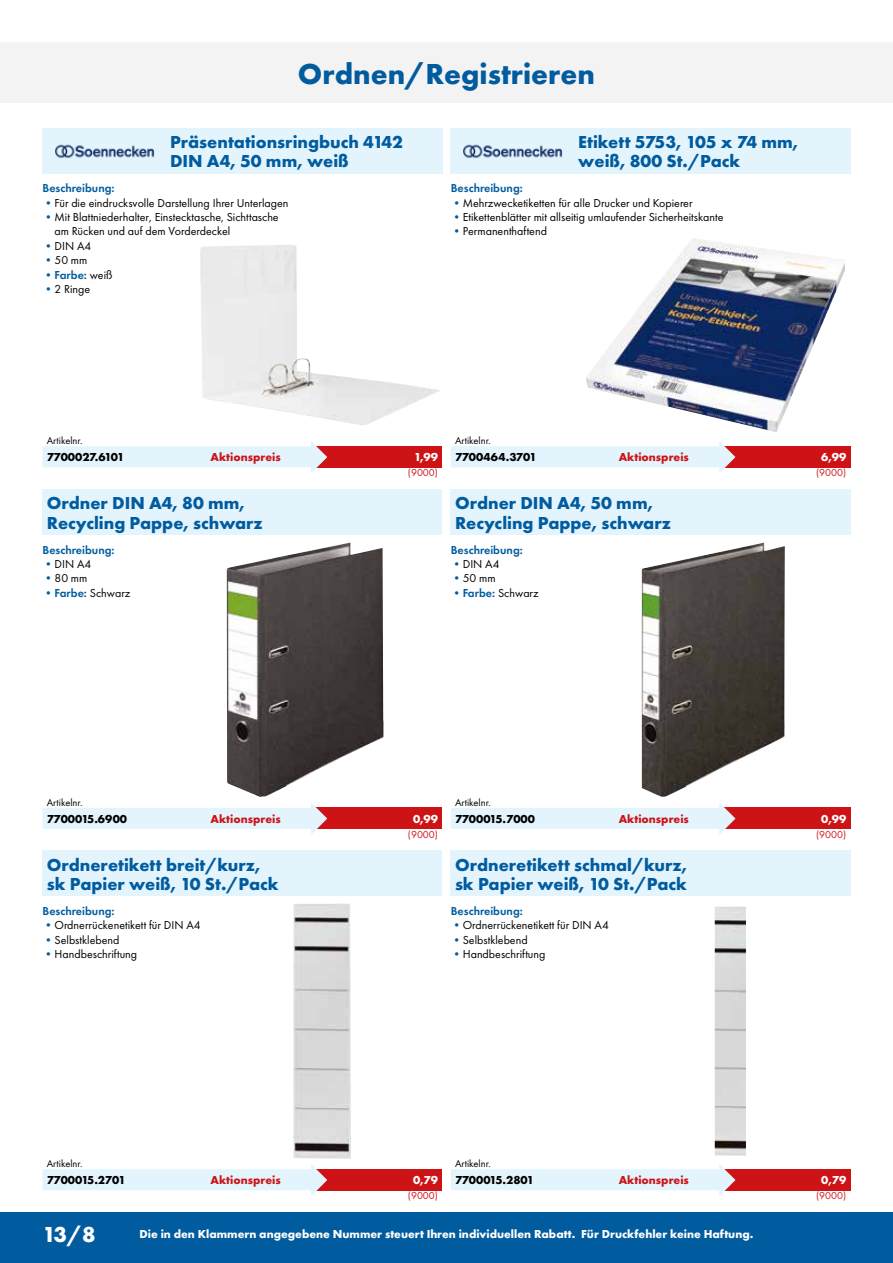
<style>
.page{position:relative;width:893px;height:1263px;background:#fff}
.page>*{position:absolute;margin:0;border:0;box-sizing:border-box;transform-origin:0 0}
.t1{font:700 30px "Futura PT";color:#005c9f}
.t2{font:700 22.5px "Futura PT";color:#fff}
.t3{font:700 18px/19.5px "Futura PT";color:#005c9f}
.t4{font:12px/14.4px "Futura PT";color:#000}
.t5{font:700 12px "Futura PT";color:#fff}
.t6{font:600 12px "Futura PT";color:#005c9f}
.t7{font:700 12px "Futura PT";color:#cd1316}
.t8{font:700 12px "Futura PT";color:#000}
.t9{font:700 12px "Futura PT";letter-spacing:-.025em;color:#000}
.t10{font:10.5px "Futura PT";color:#000}
.t11{font:10.5px "Futura PT";color:#cd1316}
.s1{color:#005c9f}
.s2{font-weight:400}
.s3{font-weight:400;color:#000}
.s4{font-weight:600;color:#005c9f}
</style>
<div class="page">
<div style="left:0;top:1212px;width:893px;height:51px;background:#005c9f"></div>
<div style="left:43px;top:489px;width:399px;height:46px;background:#e3f4fd"></div>
<div style="left:313px;top:808px;width:129px;height:21px;background:#cd1316"></div>
<svg style="left:43px;top:803px;width:284px;height:31px"></svg>
<img style="left:227px;top:543px;width:156px;height:254px">
<div style="left:451px;top:489px;width:399px;height:46px;background:#e3f4fd"></div>
<div style="left:721px;top:808px;width:129px;height:21px;background:#cd1316"></div>
<svg style="left:451px;top:803px;width:284px;height:31px"></svg>
<img style="left:642px;top:543px;width:143px;height:254px">
<div style="left:43px;top:850px;width:399px;height:46px;background:#e3f4fd"></div>
<div style="left:313px;top:1169px;width:129px;height:21px;background:#cd1316"></div>
<svg style="left:43px;top:1164px;width:284px;height:32px"></svg>
<img style="left:293px;top:904px;width:58px;height:255px">
<div style="left:451px;top:850px;width:399px;height:46px;background:#e3f4fd"></div>
<div style="left:721px;top:1169px;width:129px;height:21px;background:#cd1316"></div>
<svg style="left:451px;top:1164px;width:284px;height:32px"></svg>
<img style="left:715px;top:906px;width:31px;height:250px">
<img style="left:43px;top:128px;width:123px;height:45px">
<div style="left:166px;top:128px;width:276px;height:45px;background:#e3f4fd"></div>
<div style="left:313px;top:446px;width:129px;height:21px;background:#cd1316"></div>
<svg style="left:43px;top:441px;width:284px;height:32px"></svg>
<img style="left:200px;top:245px;width:240px;height:180px">
<img style="left:451px;top:128px;width:123px;height:45px">
<div style="left:574px;top:128px;width:276px;height:45px;background:#e3f4fd"></div>
<div style="left:721px;top:446px;width:129px;height:21px;background:#cd1316"></div>
<svg style="left:451px;top:441px;width:284px;height:32px"></svg>
<img style="left:586px;top:238px;width:259px;height:194px">
<div style="left:0;top:43px;width:893px;height:60px;background:#f4f3f4"></div>
<h1 class="t1" style="left:298px;top:55px;width:298px">Ordnen/Registrieren</h1>
<h3 class="t3" style="left:170px;top:131px;width:234px">Präsentationsringbuch 4142<br>DIN A4, 50 mm, weiß</h3>
<p class="t6" style="left:43px;top:181px;width:74px">Beschreibung:</p>
<p class="t4" style="left:43px;top:195px;width:247px"><span class="s1">•</span>Für die eindrucksvolle Darstellung Ihrer Unterlagen</p>
<p class="t4" style="left:55px;top:210px;width:226px;text-indent:-12px"><span class="s1">•</span>Mit Blattniederhalter, Einstecktasche, Sichttasche am Rücken und auf dem Vorderdeckel</p>
<p class="t4" style="left:43px;top:238px;width:50px"><span class="s1">•</span>DIN A4</p>
<p class="t4" style="left:43px;top:253px;width:46px"><span class="s1">•</span>50 mm</p>
<p class="t6" style="left:43px;top:267px;width:72px"><span class="s2">•</span>Farbe: <span class="s3">weiß</span></p>
<p class="t4" style="left:43px;top:282px;width:49px"><span class="s1">•</span>2 Ringe</p>
<h3 class="t3" style="left:578px;top:131px;width:222px">Etikett 5753, 105 x 74 mm, weiß, 800 St./Pack</h3>
<p class="t6" style="left:451px;top:181px;width:74px">Beschreibung:</p>
<p class="t4" style="left:451px;top:195px;width:243px"><span class="s1">•</span>Mehrzwecketiketten für alle Drucker und Kopierer</p>
<p class="t4" style="left:451px;top:210px;width:274px"><span class="s1">•</span>Etikettenblätter mit allseitig umlaufender Sicherheitskante</p>
<p class="t4" style="left:451px;top:224px;width:98px"><span class="s1">•</span>Permanenthaftend</p>
<p class="t10" style="left:47px;top:434px;width:37px">Artikelnr.</p>
<p class="t9" style="left:47px;top:450px;width:79px">7700027.6101</p>
<p class="t7" style="left:210px;top:450px;width:72px">Aktionspreis</p>
<p class="t5" style="left:414px;top:450px;width:25px">1,99</p>
<p class="t11" style="left:408px;top:466px;width:32px">(9000)</p>
<h3 class="t3" style="left:47px;top:493px;width:217px">Ordner DIN A4, 80 mm,<br>Recycling Pappe, schwarz</h3>
<p class="t6" style="left:43px;top:542px;width:74px">Beschreibung:</p>
<p class="t4" style="left:43px;top:557px;width:50px"><span class="s1">•</span>DIN A4</p>
<p class="t4" style="left:43px;top:571px;width:46px"><span class="s1">•</span>80 mm</p>
<p class="t4" style="left:43px;top:585px;width:89px"><span class="s1">•</span><span class="s4">Farbe:</span> Schwarz</p>
<p class="t10" style="left:455px;top:434px;width:37px">Artikelnr.</p>
<p class="t8" style="left:455px;top:450px;width:83px">7700464.3701</p>
<p class="t7" style="left:619px;top:450px;width:72px">Aktionspreis</p>
<p class="t5" style="left:821px;top:450px;width:26px">6,99</p>
<p class="t11" style="left:816px;top:466px;width:32px">(9000)</p>
<h3 class="t3" style="left:455px;top:493px;width:217px">Ordner DIN A4, 50 mm,<br>Recycling Pappe, schwarz</h3>
<p class="t6" style="left:451px;top:542px;width:74px">Beschreibung:</p>
<p class="t4" style="left:451px;top:557px;width:50px"><span class="s1">•</span>DIN A4</p>
<p class="t4" style="left:451px;top:571px;width:46px"><span class="s1">•</span>50 mm</p>
<p class="t4" style="left:451px;top:585px;width:89px"><span class="s1">•</span><span class="s4">Farbe:</span> Schwarz</p>
<p class="t10" style="left:47px;top:796px;width:37px">Artikelnr.</p>
<p class="t8" style="left:47px;top:811px;width:82px">7700015.6900</p>
<p class="t7" style="left:210px;top:811px;width:72px">Aktionspreis</p>
<p class="t5" style="left:413px;top:811px;width:26px">0,99</p>
<p class="t11" style="left:408px;top:828px;width:32px">(9000)</p>
<h3 class="t3" style="left:47px;top:854px;width:234px">Ordneretikett breit/kurz, sk Papier weiß, 10 St./Pack</h3>
<p class="t6" style="left:43px;top:903px;width:74px">Beschreibung:</p>
<p class="t4" style="left:43px;top:918px;width:160px"><span class="s1">•</span>Ordnerrückenetikett für DIN A4</p>
<p class="t4" style="left:43px;top:933px;width:78px"><span class="s1">•</span>Selbstklebend</p>
<p class="t4" style="left:43px;top:947px;width:96px"><span class="s1">•</span>Handbeschriftung</p>
<p class="t10" style="left:455px;top:796px;width:37px">Artikelnr.</p>
<p class="t8" style="left:455px;top:811px;width:82px">7700015.7000</p>
<p class="t7" style="left:619px;top:811px;width:72px">Aktionspreis</p>
<p class="t5" style="left:821px;top:811px;width:26px">0,99</p>
<p class="t11" style="left:816px;top:828px;width:32px">(9000)</p>
<h3 class="t3" style="left:455px;top:854px;width:234px">Ordneretikett schmal/kurz, sk Papier weiß, 10 St./Pack</h3>
<p class="t6" style="left:451px;top:903px;width:74px">Beschreibung:</p>
<p class="t4" style="left:451px;top:918px;width:160px"><span class="s1">•</span>Ordnerrückenetikett für DIN A4</p>
<p class="t4" style="left:451px;top:933px;width:78px"><span class="s1">•</span>Selbstklebend</p>
<p class="t4" style="left:451px;top:947px;width:96px"><span class="s1">•</span>Handbeschriftung</p>
<p class="t10" style="left:47px;top:1157px;width:37px">Artikelnr.</p>
<p class="t9" style="left:47px;top:1172px;width:80px">7700015.2701</p>
<p class="t7" style="left:210px;top:1172px;width:72px">Aktionspreis</p>
<p class="t5" style="left:413px;top:1172px;width:26px">0,79</p>
<p class="t11" style="left:408px;top:1189px;width:32px">(9000)</p>
<p class="t10" style="left:455px;top:1157px;width:37px">Artikelnr.</p>
<p class="t8" style="left:455px;top:1172px;width:81px">7700015.2801</p>
<p class="t7" style="left:619px;top:1172px;width:72px">Aktionspreis</p>
<p class="t5" style="left:821px;top:1172px;width:26px">0,79</p>
<p class="t11" style="left:816px;top:1189px;width:32px">(9000)</p>
<h2 class="t2" style="left:43px;top:1220px;width:55px">13/8</h2>
<p class="t5" style="left:140px;top:1226px;width:615px">Die in den Klammern angegebene Nummer steuert Ihren individuellen Rabatt. Für Druckfehler keine Haftung.</p>
</div>
